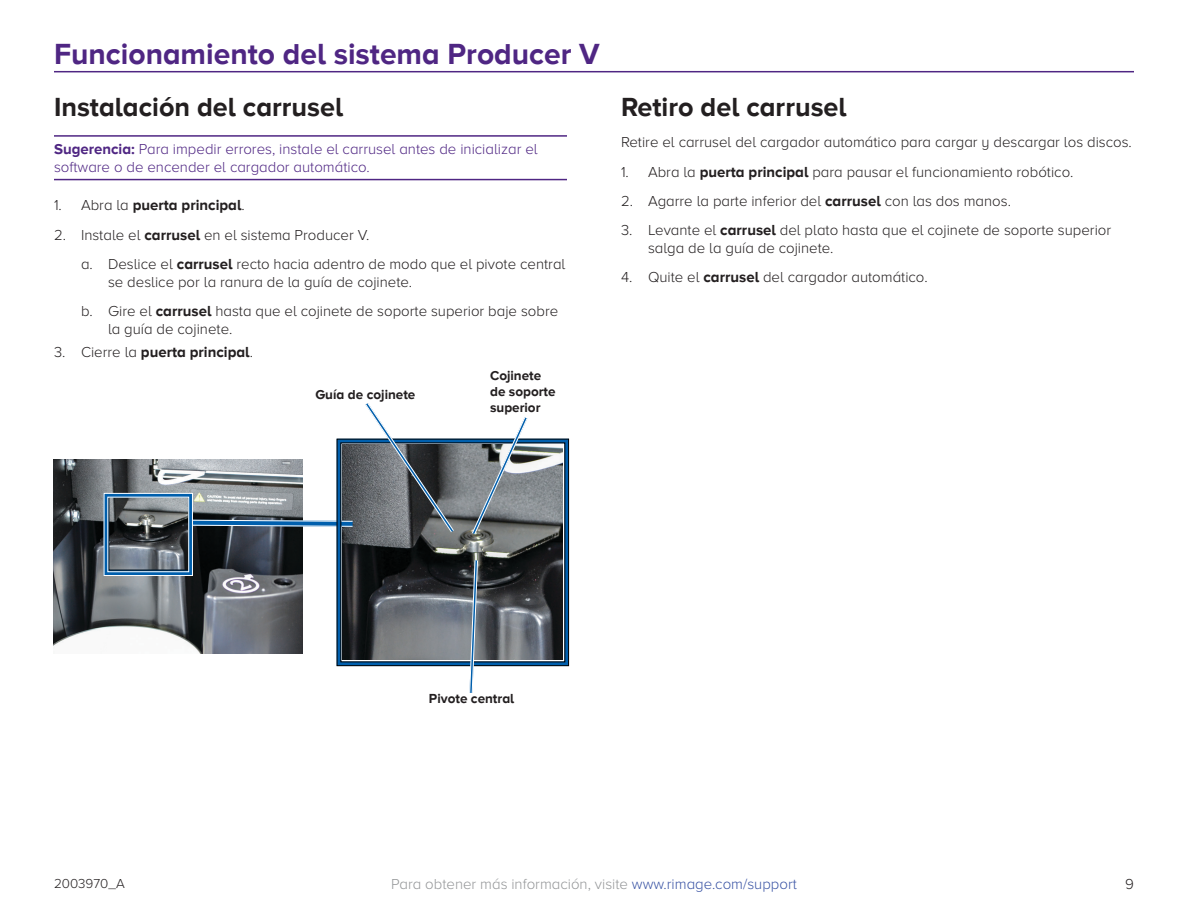
<style>
.page{position:relative;width:1188px;height:918px;background:#fff}
.page>*{position:absolute;margin:0;border:0;box-sizing:border-box;transform-origin:0 0}
.Running_Head{font:700 30px "Proxima Nova A";color:#4f2683}
.Heading_2{font:700 27px "Proxima Nova A";color:#231f20}
.Body{font:300 15px/18px "Proxima Nova A";color:#231f20}
.Tip_one_line{font:300 15px/18px "Proxima Nova A";color:#4f2683}
.t1{font:300 15px "Proxima Nova A";color:#949698}
.t2{font:700 15px "Proxima Nova A";color:#231f20}
.Call_out_text{font:700 13.5px/16.2px "Proxima Nova A";color:#231f20}
.t3{font:300 13.5px "Proxima Nova A";color:#231f20}
.s1{font-weight:700}
.s2{font-weight:300}
.s3{color:#3953a4}
</style>
<div class="page">
<hr style="left:54px;top:71px;width:1080px;height:1px;background:#4f2683">
<hr style="left:54px;top:135px;width:513px;height:2px;background:#4f2683">
<hr style="left:54px;top:179px;width:513px;height:1px;background:#4f2683">
<img style="left:54px;top:459px;width:249px;height:194px">
<svg style="left:336px;top:438px;width:233px;height:228px;background:#535b63"></svg>
<svg style="left:468px;top:557px;width:11px;height:136px"></svg>
<svg style="left:103px;top:403px;width:354px;height:173px"></svg>
<svg style="left:470px;top:417px;width:60px;height:120px"></svg>
<p class="Running_Head" style="left:54px;top:37px;width:547px">Funcionamiento del sistema Producer V</p>
<p class="Heading_2" style="left:54px;top:91px;width:291px">Instalación del carrusel</p>
<p class="Tip_one_line" style="left:54px;top:141px;width:485px"><span class="s1">Sugerencia:</span> Para impedir errores, instale el carrusel antes de inicializar el software o de encender el cargador automático.</p>
<p class="t2" style="left:54px;top:197px;width:192px"><span class="s2">1. Abra la</span> puerta principal<span class="s2">.</span></p>
<p class="Body" style="left:54px;top:226px;width:317px">2. Instale el <span class="s1">carrusel</span> en el sistema Producer V.</p>
<p class="Body" style="left:108px;top:255px;width:459px;text-indent:-27px">a. Deslice el <span class="s1">carrusel</span> recto hacia adentro de modo que el pivote central se deslice por la ranura de la guía de cojinete.</p>
<p class="Body" style="left:108px;top:303px;width:452px;text-indent:-27px">b. Gire el <span class="s1">carrusel</span> hasta que el cojinete de soporte superior baje sobre la guía de cojinete.</p>
<p class="t2" style="left:54px;top:343px;width:201px"><span class="s2">3. Cierre la</span> puerta principal<span class="s2">.</span></p>
<p class="Call_out_text" style="left:316px;top:387px;width:101px">Guía de cojinete</p>
<p class="Call_out_text" style="left:490px;top:367px;width:67px">Cojinete de soporte superior</p>
<p class="Heading_2" style="left:621px;top:91px;width:227px">Retiro del carrusel</p>
<p class="Body" style="left:621px;top:134px;width:512px">Retire el carrusel del cargador automático para cargar y descargar los discos.</p>
<p class="Body" style="left:621px;top:163px;width:454px">1. Abra la <span class="s1">puerta principal</span> para pausar el funcionamiento robótico.</p>
<p class="Body" style="left:621px;top:192px;width:391px">2. Agarre la parte inferior del <span class="s1">carrusel</span> con las dos manos.</p>
<p class="Body" style="left:648px;top:222px;width:465px;text-indent:-27px">3. Levante el <span class="s1">carrusel</span> del plato hasta que el cojinete de soporte superior salga de la guía de cojinete.</p>
<p class="Body" style="left:621px;top:269px;width:308px">4. Quite el <span class="s1">carrusel</span> del cargador automático.</p>
<p class="Call_out_text" style="left:429px;top:690px;width:87px">Pivote central</p>
<p class="t3" style="left:54px;top:876px;width:72px">2003970_A</p>
<p class="t1" style="left:391px;top:876px;width:407px">Para obtener más información, visite <span class="s3">www.rimage.com/support</span></p>
<p class="Body" style="left:1125px;top:876px;width:10px">9</p>
</div>
